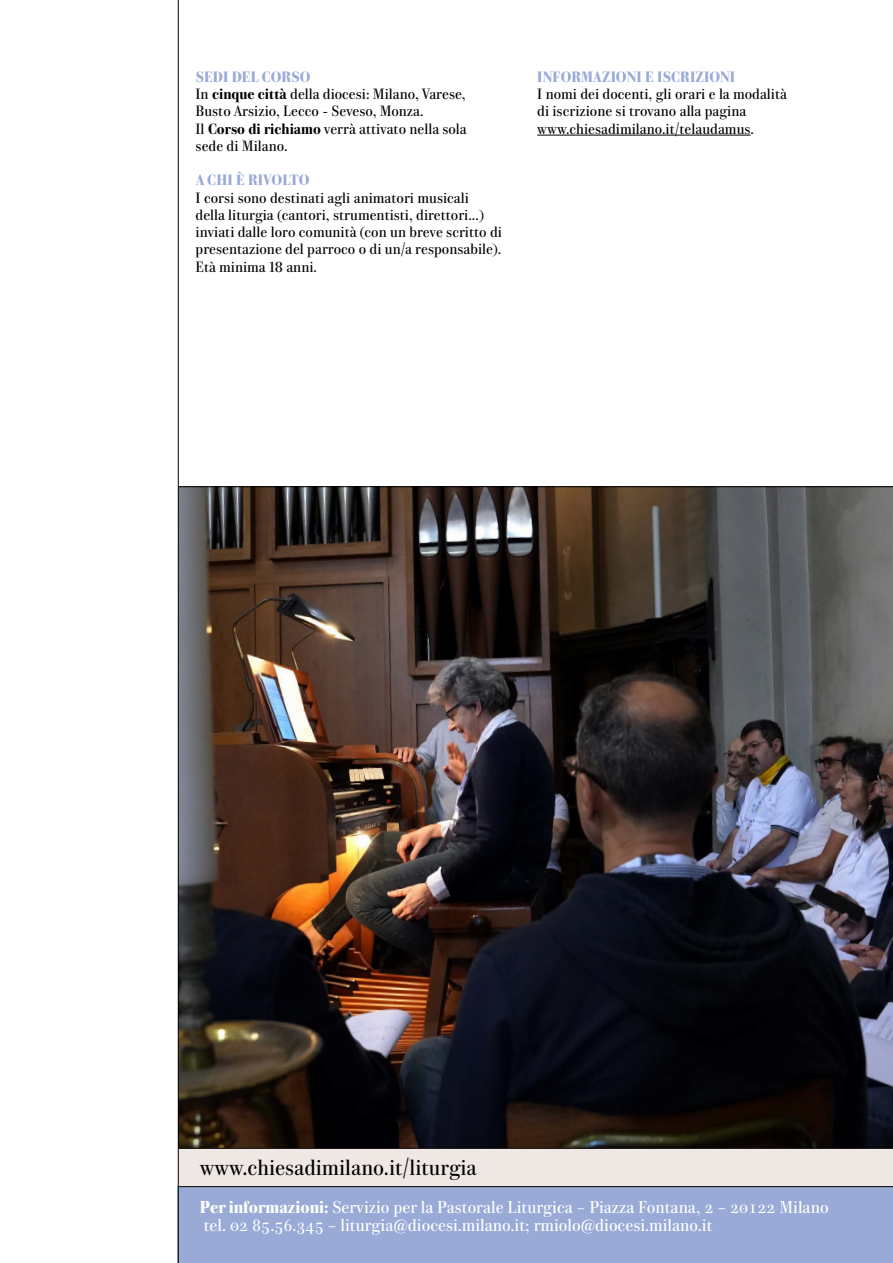
<style>
.page{position:relative;width:893px;height:1263px;background:#fff}
.page>*{position:absolute;margin:0;border:0;box-sizing:border-box;transform-origin:0 0}
.t1{font:21px "Parmigiano Text Std Reg";color:#000}
.t2{font:16.5px/18px "Parmigiano Text Std Reg";color:#fff}
.t3{font:14.25px/17.2px "Parmigiano Text Std Reg";color:#000}
.t4{font:900 14.25px "Parmigiano Text Std";letter-spacing:.01em;color:#99aad7}
.s1{font-family:"Parmigiano Text Std Bld"}
.s2{font-family:"Parmigiano Text Std";font-weight:900}
</style>
<div class="page">
<img style="left:179px;top:487px;width:714px;height:661px">
<div style="left:178px;top:1186px;width:715px;height:77px;background:#99aad7"></div>
<div style="left:179px;top:1148px;width:714px;height:38px;background:#efe7e3"></div>
<hr style="left:178px;top:486px;width:715px;height:1px;background:#000">
<hr style="left:179px;top:1148px;width:714px;height:1px;background:#000">
<hr style="left:179px;top:1186px;width:714px;height:1px;background:#000">
<hr style="left:178px;top:0;width:1px;height:1263px;background:#000">
<hr style="left:537px;top:135px;width:214px;height:1px;background:#000">
<p class="t4" style="left:196px;top:67px;width:116px">SEDI DEL CORSO</p>
<p class="t3" style="left:196px;top:86px;width:273px">In <span class="s1">cinque città</span> della diocesi: Milano, Varese, Busto Arsizio, Lecco - Seveso, Monza.<br>Il <span class="s1">Corso di richiamo</span> verrà attivato nella sola sede di Milano.</p>
<p class="t4" style="left:196px;top:171px;width:115px">A CHI È RIVOLTO</p>
<p class="t3" style="left:196px;top:189px;width:308px">I corsi sono destinati agli animatori musicali della liturgia (cantori, strumentisti, direttori...) inviati dalle loro comunità (con un breve scritto di presentazione del parroco o di un/a responsabile).<br>Età minima 18 anni.</p>
<p class="t4" style="left:537px;top:67px;width:199px">INFORMAZIONI E ISCRIZIONI</p>
<p class="t3" style="left:537px;top:86px;width:251px">I nomi dei docenti, gli orari e la modalità di iscrizione si trovano alla pagina www.chiesadimilano.it/telaudamus.</p>
<h1 class="t1" style="left:200px;top:1155px;width:278px">www.chiesadimilano.it/liturgia</h1>
<p class="t2" style="left:200px;top:1198px;width:630px"><span class="s2">Per informazioni:</span> Servizio per la Pastorale Liturgica – Piazza Fontana, 2 – 20122 Milano tel. 02 85.56.345 – liturgia@diocesi.milano.it; rmiolo@diocesi.milano.it</p>
</div>
